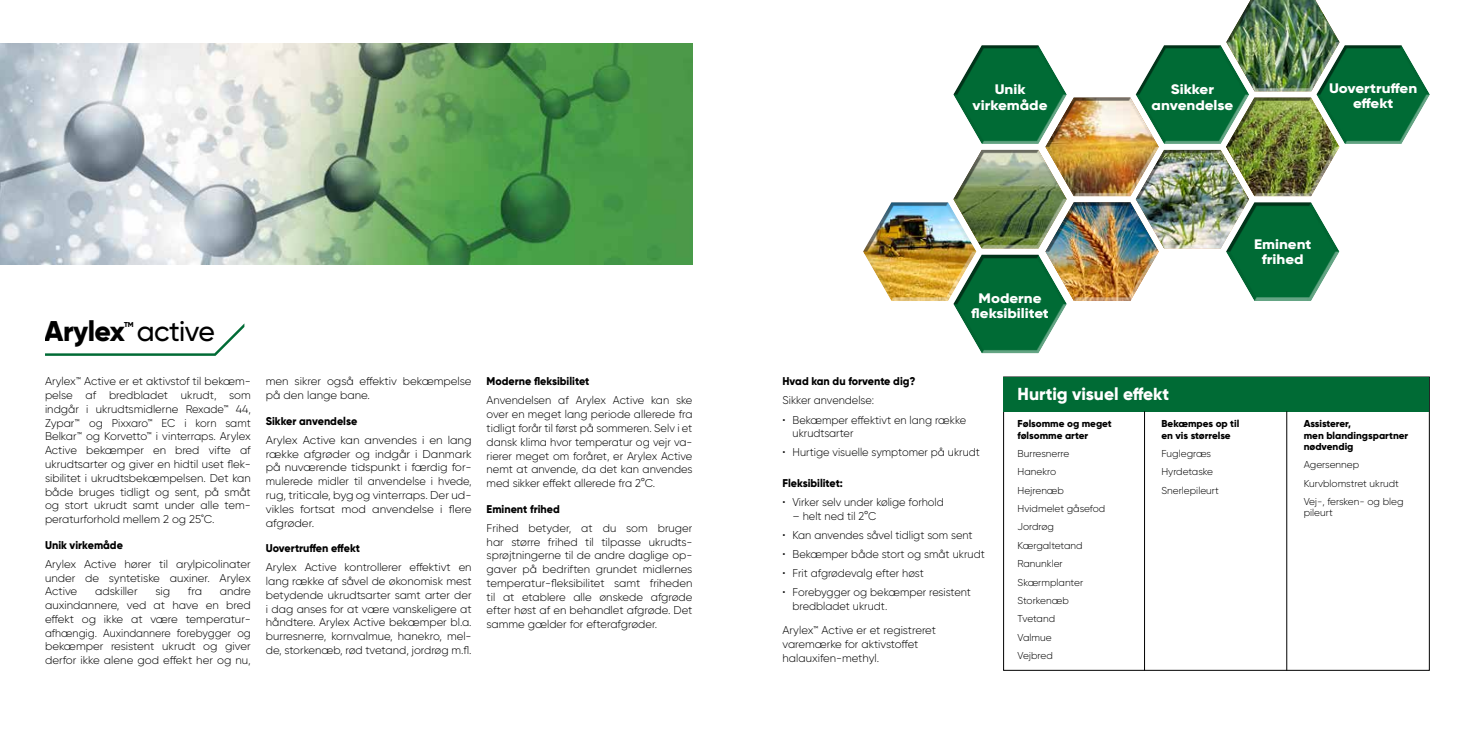
<style>
.page{position:relative;width:1475px;height:738px;background:#fff}
.page>*{position:absolute;margin:0;border:0;box-sizing:border-box;transform-origin:0 0}
.t1{font:800 28.5px "Gilroy";letter-spacing:-.02em;color:#000}
.t2{font:800 17.38px "Gilroy";color:#fff}
.t3{font:800 13.75px/15px "Gilroy";color:#fff;text-align:center;scale:1.1 1}
.t4{font:300 11.25px/13.8px "Gilroy";color:#000;text-align:justify}
.t5{font:800 11.25px "Gilroy";color:#000;scale:.96 1}
.t6{font:300 10px/18.4px "Gilroy";color:#000}
.t7{font:800 10px/11.2px "Gilroy";color:#000}
.t8{font:800 7.12px "Gilroy";color:#000}
.s1{font-weight:500;font-size:28.25px}
</style>
<div class="page">
<svg style="left:45px;top:324px;width:199px;height:31px"></svg>
<div style="left:861px;top:200px;width:116px;height:101px;background:#000;opacity:.75"></div>
<img style="left:953px;top:0;width:476px;height:353px">
<div style="left:1043px;top:96px;width:116px;height:101px;background:#000;opacity:.75"></div>
<img style="left:0;top:43px;width:692px;height:221px">
<div style="left:1003px;top:377px;width:425px;height:34px;background:#006b35"></div>
<hr style="left:1144px;top:411px;width:1px;height:259px;background:#000">
<hr style="left:1286px;top:411px;width:1px;height:259px;background:#000">
<h1 class="t1" style="left:44px;top:312px;width:172px">Arylex <span class="s1">active</span></h1>
<p class="t8" style="left:124px;top:319px;width:11px">TM</p>
<p class="t4" style="left:45px;top:374px;width:207px">Arylex™ Active er et aktivstof til bekæm&shy;pelse af bredbladet ukrudt, som indgår i ukrudtsmidlerne Rexade™ 44, Zypar™ og Pixxaro™ EC i korn samt Belkar™ og Korvetto™ i vinterraps. Arylex Active bekæmper en bred vifte af ukrudtsarter og giver en hidtil uset flek&shy;sibilitet i ukrudtsbekæmpelsen. Det kan både bruges tidligt og sent, på småt og stort ukrudt samt under alle tem&shy;peraturforhold mellem 2 og 25˚C.</p>
<p class="t5" style="left:45px;top:537px;width:83px">Unik virkemåde</p>
<p class="t4" style="left:45px;top:556px;width:207px">Arylex Active hører til arylpicolinater under de syntetiske auxiner. Arylex Active</p>
<p class="t4" style="left:95px;top:584px;width:44px">adskiller</p>
<p class="t4" style="left:155px;top:584px;width:16px">sig</p>
<p class="t4" style="left:188px;top:584px;width:16px">fra</p>
<p class="t4" style="left:45px;top:584px;width:207px;text-indent:175px">andre auxindannere, ved at have en bred effekt og ikke at være temperatur&shy;afhængig. Auxindannere forebygger og bekæmper resistent ukrudt og giver derfor ikke alene god effekt her og nu,</p>
<p class="t4" style="left:266px;top:374px;width:207px">men sikrer også effektiv bekæmpelse på den lange bane.</p>
<p class="t5" style="left:266px;top:413px;width:97px">Sikker anvendelse</p>
<p class="t4" style="left:266px;top:432px;width:207px">Arylex Active kan anvendes i en lang række afgrøder og indgår i Danmark på nuværende tidspunkt i færdig for&shy;mulerede midler til anvendelse i hvede, rug, triticale, byg og vinterraps. Der ud&shy;vikles fortsat mod anvendelse i flere afgrøder.</p>
<p class="t5" style="left:266px;top:540px;width:99px">Uovertruffen effekt</p>
<p class="t4" style="left:266px;top:560px;width:207px">Arylex Active kontrollerer effektivt en lang række af såvel de økonomisk mest betydende ukrudtsarter samt arter der i dag anses for at være vanskeligere at håndtere. Arylex Active bekæmper bl.a. burresnerre, kornvalmue, hanekro, mel&shy;de, storkenæb, rød tvetand, jordrøg m.fl.</p>
<p class="t5" style="left:486px;top:374px;width:108px">Moderne fleksibilitet</p>
<p class="t4" style="left:486px;top:393px;width:207px">Anvendelsen af Arylex Active kan ske over en meget lang periode allerede fra tidligt forår til først på sommeren. Selv i et dansk klima hvor temperatur og vejr va&shy;rierer meget om foråret, er Arylex Active nemt at anvende, da det kan anvendes med sikker effekt allerede fra 2°C.</p>
<p class="t5" style="left:486px;top:501px;width:78px">Eminent frihed</p>
<p class="t4" style="left:486px;top:520px;width:207px">Frihed betyder, at du som bruger har større frihed til tilpasse ukrudts&shy;sprøjtningerne til de andre daglige op&shy;gaver på bedriften grundet midlernes temperatur-fleksibilitet samt friheden til at etablere alle ønskede afgrøde efter høst af en behandlet afgrøde. Det samme gælder for efterafgrøder.</p>
<p class="t3" style="left:972px;top:82px;width:70px">Unik virkemåde</p>
<p class="t3" style="left:1151px;top:82px;width:76px">Sikker anvendelse</p>
<p class="t3" style="left:1328px;top:81px;width:82px">Uovertruffen effekt</p>
<p class="t3" style="left:971px;top:290px;width:72px">Moderne fleksibilitet</p>
<p class="t3" style="left:1253px;top:236px;width:54px">Eminent frihed</p>
<p class="t5" style="left:782px;top:374px;width:140px">Hvad kan du forvente dig?</p>
<p class="t4" style="left:782px;top:393px;width:93px">Sikker anvendelse:</p>
<p class="t4" style="left:792px;top:412px;width:175px;text-indent:-10px">• Bekæmper effektivt en lang række ukrudtsarter</p>
<p class="t4" style="left:782px;top:445px;width:199px">• Hurtige visuelle symptomer på ukrudt</p>
<p class="t5" style="left:782px;top:475px;width:64px">Fleksibilitet:</p>
<p class="t4" style="left:782px;top:495px;width:163px">• Virker selv under kølige forhold</p>
<p class="t4" style="left:792px;top:508px;width:85px">– helt ned til 2°C</p>
<p class="t4" style="left:782px;top:527px;width:192px">• Kan anvendes såvel tidligt som sent</p>
<p class="t4" style="left:782px;top:546px;width:204px">• Bekæmper både stort og småt ukrudt</p>
<p class="t4" style="left:782px;top:566px;width:143px">• Frit afgrødevalg efter høst</p>
<p class="t4" style="left:792px;top:585px;width:180px;text-indent:-10px">• Forebygger og bekæmper resistent bredbladet ukrudt.</p>
<p class="t4" style="left:782px;top:622px;width:155px;text-align:left">Arylex™ Active er et registreret varemærke for aktivstoffet halauxifen-methyl.</p>
<h2 class="t2" style="left:1017px;top:383px;width:153px">Hurtig visuel effekt</h2>
<p class="t7" style="left:1017px;top:418px;width:96px">Følsomme og meget følsomme arter</p>
<p class="t6" style="left:1017px;top:444px;width:89px">Burresnerre<br>Hanekro<br>Hejrenæb<br>Hvidmelet gåsefod<br>Jordrøg<br>Kærgaltetand<br>Ranunkler<br>Skærmplanter<br>Storkenæb<br>Tvetand<br>Valmue<br>Vejbred</p>
<p class="t7" style="left:1161px;top:418px;width:79px">Bekæmpes op til en vis størrelse</p>
<p class="t6" style="left:1161px;top:444px;width:59px">Fuglegræs<br>Hyrdetaske<br>Snerlepileurt</p>
<p class="t7" style="left:1303px;top:418px;width:106px">Assisterer,<br>men blandingspartner nødvendig</p>
<p class="t6" style="left:1303px;top:455px;width:101px">Agersennep<br>Kurvblomstret ukrudt<br>Vej-, fersken- og bleg</p>
<p class="t6" style="left:1303px;top:503px;width:31px">pileurt</p>
</div>
